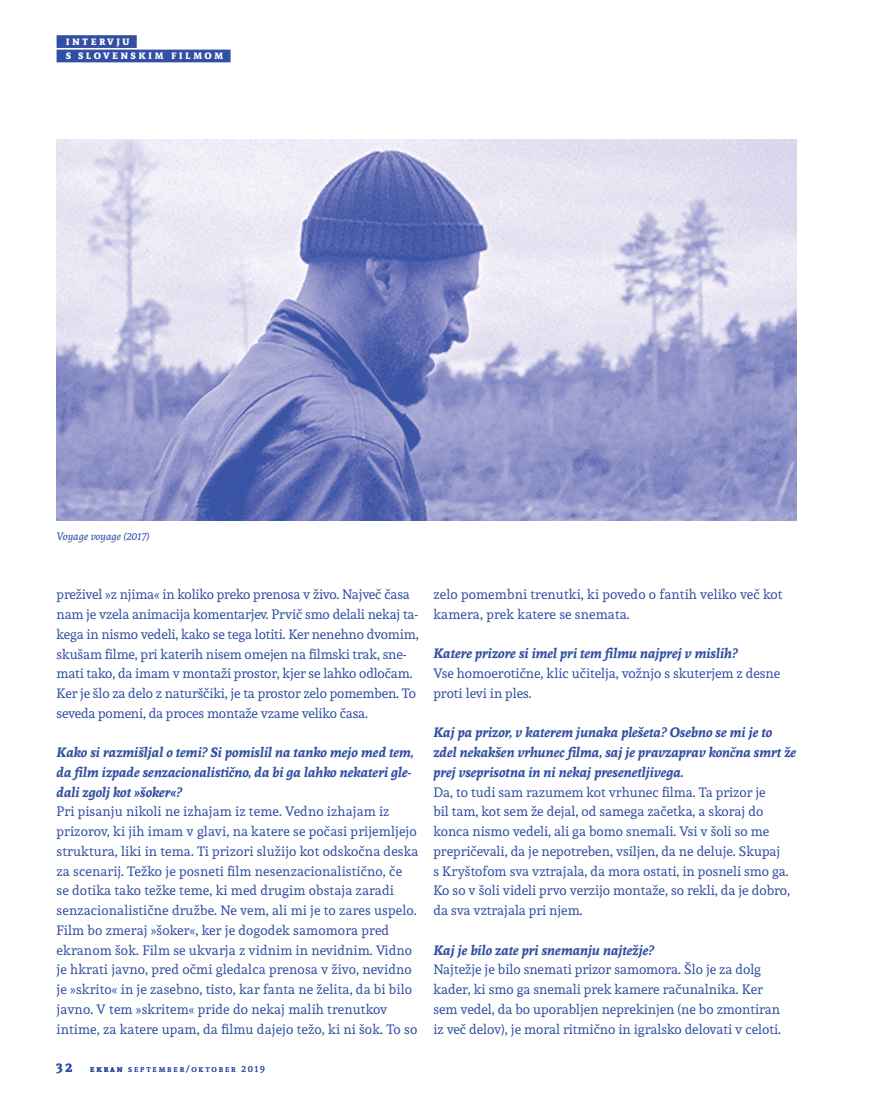
<style>
.page{position:relative;width:893px;height:1106px;background:#fff}
.page>*{position:absolute;margin:0;border:0;box-sizing:border-box;transform-origin:0 0}
.t1{font:13.5px/19.8px "Andada";color:#324fa3}
.t2{font:italic 700 13.5px/19.8px "Andada";color:#324fa3}
.t3{font:700 12.75px "Andada SC";color:#324fa3}
.t4{font:700 12px/14.4px "Andada SC";letter-spacing:.2em;color:#fff}
.t5{font:italic 10.5px "Andada";color:#324fa3}
.t6{font:9px "Andada SC";letter-spacing:.2em;color:#324fa3}
.s1{font-weight:700}
</style>
<div class="page">
<img style="left:57px;top:139px;width:739px;height:381px">
<div style="left:57px;top:35px;width:80px;height:13px;background:#324fa3"></div>
<div style="left:57px;top:50px;width:174px;height:12px;background:#324fa3"></div>
<p class="t4" style="left:66px;top:33px;width:159px">intervju<br>s slovenskim filmom</p>
<p class="t5" style="left:57px;top:529px;width:94px">Voyage voyage (2017)</p>
<p class="t1" style="left:57px;top:584px;width:363px">preživel »z njima« in koliko preko prenosa v živo. Največ časa nam je vzela animacija komentarjev. Prvič smo delali nekaj ta&shy;kega in nismo vedeli, kako se tega lotiti. Ker nenehno dvomim, skušam filme, pri katerih nisem omejen na filmski trak, sne&shy;mati tako, da imam v montaži prostor, kjer se lahko odločam.<br>Ker je šlo za delo z naturščiki, je ta prostor zelo pomemben. To seveda pomeni, da proces montaže vzame veliko časa.</p>
<p class="t2" style="left:57px;top:742px;width:359px">Kako si razmišljal o temi? Si pomislil na tanko mejo med tem, da film izpade senzacionalistično, da bi ga lahko nekateri gle&shy;dali zgolj kot »šoker«?</p>
<p class="t1" style="left:57px;top:801px;width:363px">Pri pisanju nikoli ne izhajam iz teme. Vedno izhajam iz prizorov, ki jih imam v glavi, na katere se počasi prijemljejo struktura, liki in tema. Ti prizori služijo kot odskočna deska za scenarij. Težko je posneti film nesenzacionalistično, če<br>se dotika tako težke teme, ki med drugim obstaja zaradi senzacionalistične družbe. Ne vem, ali mi je to zares uspelo.<br>Film bo zmeraj »šoker«, ker je dogodek samomora pred ekranom šok. Film se ukvarja z vidnim in nevidnim. Vidno je hkrati javno, pred očmi gledalca prenosa v živo, nevidno je »skrito« in je zasebno, tisto, kar fanta ne želita, da bi bilo javno. V tem »skritem« pride do nekaj malih trenutkov intime, za katere upam, da filmu dajejo težo, ki ni šok. To so</p>
<p class="t3" style="left:57px;top:1059px;width:17px">32</p>
<p class="t6" style="left:90px;top:1063px;width:176px"><span class="s1">ekran</span> september/oktober 2019</p>
<p class="t1" style="left:433px;top:584px;width:351px">zelo pomembni trenutki, ki povedo o fantih veliko več kot kamera, prek katere se snemata.</p>
<p class="t2" style="left:433px;top:643px;width:306px">Katere prizore si imel pri tem filmu najprej v mislih?</p>
<p class="t1" style="left:433px;top:663px;width:348px">Vse homoerotične, klic učitelja, vožnjo s skuterjem z desne proti levi in ples.</p>
<p class="t2" style="left:433px;top:722px;width:364px">Kaj pa prizor, v katerem junaka plešeta? Osebno se mi je to zdel nekakšen vrhunec filma, saj je pravzaprav končna smrt že prej vseprisotna in ni nekaj presenetljivega.</p>
<p class="t1" style="left:433px;top:782px;width:358px">Da, to tudi sam razumem kot vrhunec filma. Ta prizor je<br>bil tam, kot sem že dejal, od samega začetka, a skoraj do konca nismo vedeli, ali ga bomo snemali. Vsi v šoli so me prepričevali, da je nepotreben, vsiljen, da ne deluje. Skupaj<br>s Kryštofom sva vztrajala, da mora ostati, in posneli smo ga.<br>Ko so v šoli videli prvo verzijo montaže, so rekli, da je dobro, da sva vztrajala pri njem.</p>
<p class="t2" style="left:433px;top:939px;width:222px">Kaj je bilo zate pri snemanju najtežje?</p>
<p class="t1" style="left:433px;top:959px;width:349px">Najtežje je bilo snemati prizor samomora. Šlo je za dolg kader, ki smo ga snemali prek kamere računalnika. Ker sem vedel, da bo uporabljen neprekinjen (ne bo zmontiran iz več delov), je moral ritmično in igralsko delovati v celoti.</p>
</div>
